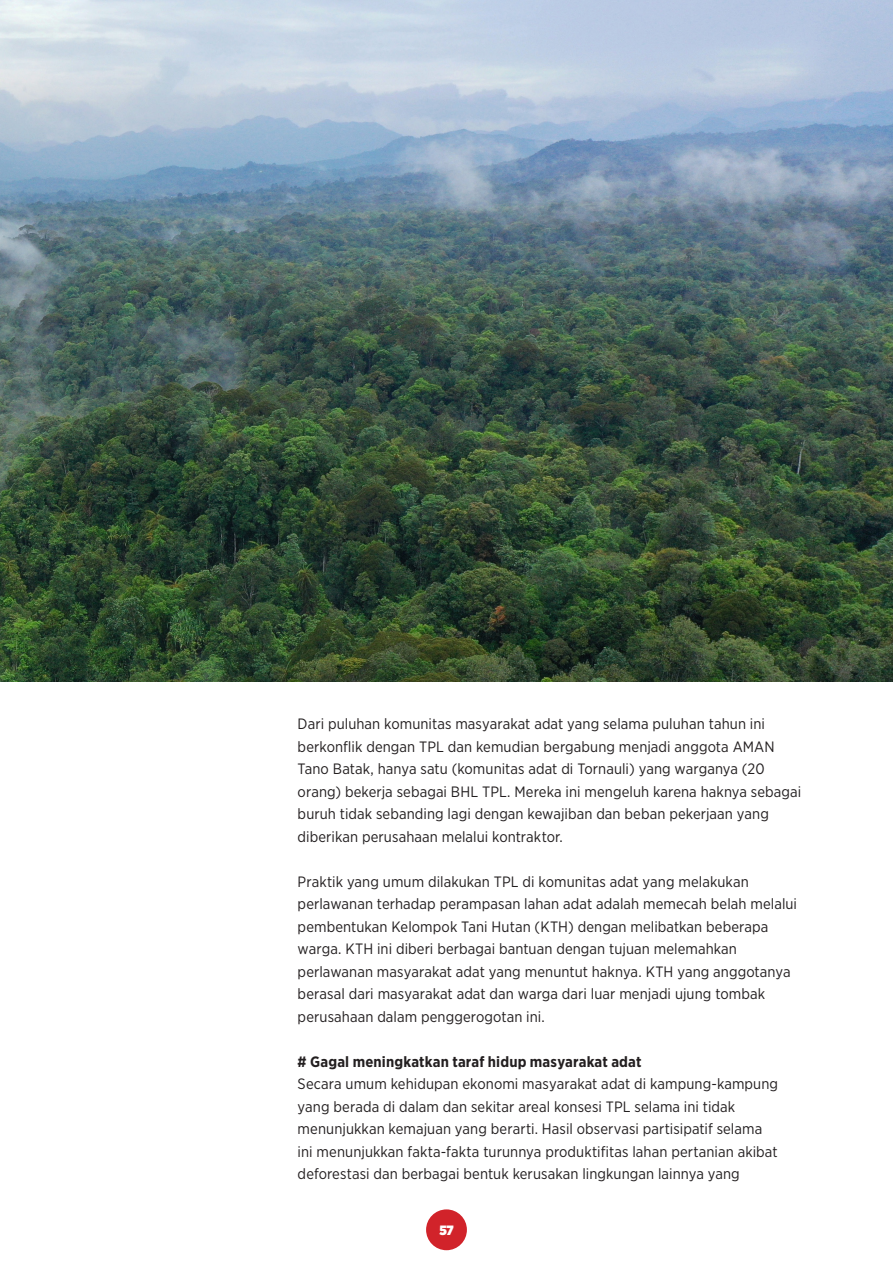
<style>
.page{position:relative;width:893px;height:1263px;background:#fff}
.page>*{position:absolute;margin:0;border:0;box-sizing:border-box;transform-origin:0 0}
.t1{font:15px/22.5px "Gotham Narrow";letter-spacing:.005em;color:#231f20}
.t2{font:700 15px "Gotham Narrow";letter-spacing:.01em;color:#231f20}
.t3{font:900 13.5px "Gotham Narrow";color:#fff}
</style>
<div class="page">
<div style="left:426px;top:1209px;width:41px;height:41px;background:#d1232a;border-radius:50%"></div>
<img style="left:0;top:0;width:893px;height:681px">
<p class="t1" style="left:298px;top:712px;width:505px">Dari puluhan komunitas masyarakat adat yang selama puluhan tahun ini berkonflik dengan TPL dan kemudian bergabung menjadi anggota AMAN Tano Batak, hanya satu (komunitas adat di Tornauli) yang warganya (20 orang) bekerja sebagai BHL TPL. Mereka ini mengeluh karena haknya sebagai buruh tidak sebanding lagi dengan kewajiban dan beban pekerjaan yang diberikan perusahaan melalui kontraktor.</p>
<p class="t1" style="left:298px;top:870px;width:501px">Praktik yang umum dilakukan TPL di komunitas adat yang melakukan perlawanan terhadap perampasan lahan adat adalah memecah belah melalui pembentukan Kelompok Tani Hutan (KTH) dengan melibatkan beberapa warga. KTH ini diberi berbagai bantuan dengan tujuan melemahkan perlawanan masyarakat adat yang menuntut haknya. KTH yang anggotanya berasal dari masyarakat adat dan warga dari luar menjadi ujung tombak perusahaan dalam penggerogotan ini.</p>
<p class="t2" style="left:298px;top:1052px;width:345px"># Gagal meningkatkan taraf hidup masyarakat adat</p>
<p class="t1" style="left:298px;top:1072px;width:482px">Secara umum kehidupan ekonomi masyarakat adat di kampung-kampung yang berada di dalam dan sekitar areal konsesi TPL selama ini tidak menunjukkan kemajuan yang berarti. Hasil observasi partisipatif selama ini menunjukkan fakta-fakta turunnya produktifitas lahan pertanian akibat deforestasi dan berbagai bentuk kerusakan lingkungan lainnya yang</p>
<p class="t3" style="left:439px;top:1221px;width:16px">57</p>
</div>
